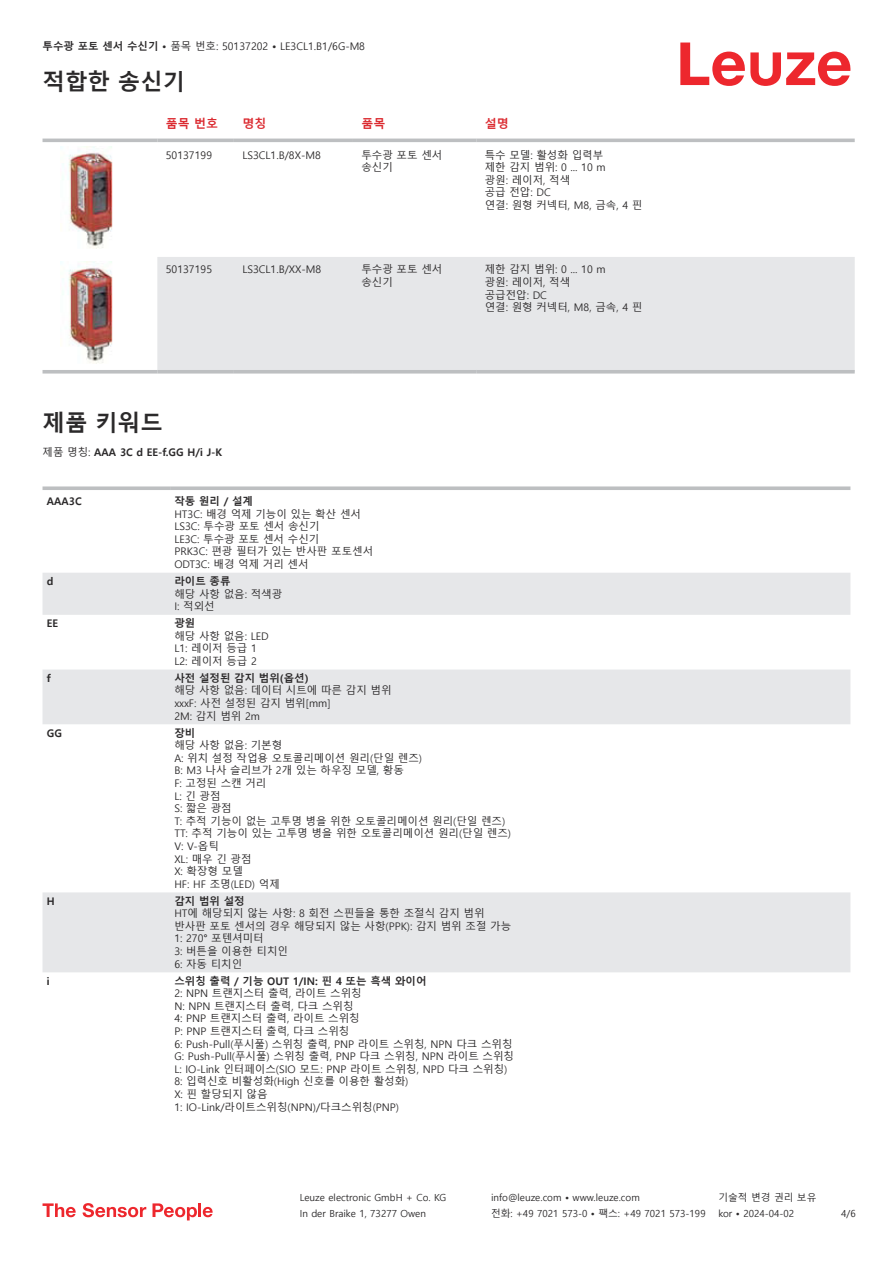
<style>
.page{position:relative;width:893px;height:1263px;background:#fff}
.page>*{position:absolute;margin:0;border:0;box-sizing:border-box;transform-origin:0 0}
.t1{font:700 22.5px "Malgun Gothic";color:#2b292a}
.t2{font:700 12px "Malgun Gothic";color:#db2a30}
.t3{font:10.5px/12.6px "Malgun Gothic";color:#2b292a}
.t4{font:700 10.5px "Malgun Gothic";color:#2b292a}
.t5{font:9.75px "Malgun Gothic";color:#2b292a}
.s1{font-weight:700}
.s2{font-weight:400}
</style>
<div class="page">
<svg style="left:680px;top:43px;width:170px;height:43px"></svg>
<div style="left:157px;top:257px;width:698px;height:113px;background:#e6e7e9"></div>
<hr style="left:43px;top:139px;width:114px;height:3px;background:#bdbfc1">
<hr style="left:157px;top:139px;width:77px;height:3px;background:#bdbfc1">
<hr style="left:234px;top:139px;width:119px;height:3px;background:#bdbfc1">
<hr style="left:353px;top:139px;width:123px;height:3px;background:#bdbfc1">
<hr style="left:476px;top:139px;width:379px;height:3px;background:#bdbfc1">
<svg style="left:43px;top:370px;width:114px;height:4px"></svg>
<svg style="left:157px;top:370px;width:77px;height:4px"></svg>
<svg style="left:234px;top:370px;width:119px;height:4px"></svg>
<svg style="left:353px;top:370px;width:123px;height:4px"></svg>
<svg style="left:476px;top:370px;width:379px;height:4px;background:#c4c6c7"></svg>
<img style="left:61px;top:146px;width:52px;height:103px">
<img style="left:61px;top:261px;width:52px;height:103px">
<svg style="left:43px;top:573px;width:807px;height:399px"></svg>
<svg style="left:43px;top:486px;width:127px;height:4px"></svg>
<svg style="left:170px;top:486px;width:680px;height:4px;background:#c4c6c8"></svg>
<svg style="left:43px;top:1203px;width:33px;height:14px"></svg>
<svg style="left:83px;top:1203px;width:63px;height:14px"></svg>
<svg style="left:153px;top:1203px;width:44px;height:17px"></svg>
<hr style="left:198px;top:1203px;width:3px;height:14px;background:#ed272d">
<svg style="left:203px;top:1207px;width:10px;height:10px"></svg>
<p class="t3" style="left:43px;top:40px;width:324px"><span class="s1">투수광 포토 센서 수신기 •</span> 품목 번호: 50137202 <span class="s1">•</span> LE3CL1.B1/6G-M8</p>
<h1 class="t1" style="left:43px;top:69px;width:144px">적합한 송신기</h1>
<p class="t2" style="left:166px;top:116px;width:54px">품목 번호</p>
<p class="t2" style="left:242px;top:116px;width:25px">명칭</p>
<p class="t2" style="left:361px;top:116px;width:25px">품목</p>
<p class="t2" style="left:485px;top:116px;width:25px">설명</p>
<p class="t3" style="left:166px;top:149px;width:48px">50137199</p>
<p class="t3" style="left:242px;top:149px;width:80px">LS3CL1.B/8X-M8</p>
<p class="t3" style="left:361px;top:149px;width:82px">투수광 포토 센서 송신기</p>
<p class="t3" style="left:485px;top:149px;width:159px">특수 모델: 활성화 입력부<br>제한 감지 범위: 0 ... 10 m<br>광원: 레이저, 적색<br>공급 전압: DC<br>연결: 원형 커넥터, M8, 금속, 4 핀</p>
<p class="t3" style="left:166px;top:264px;width:48px">50137195</p>
<p class="t3" style="left:242px;top:264px;width:80px">LS3CL1.B/XX-M8</p>
<p class="t3" style="left:361px;top:264px;width:82px">투수광 포토 센서 송신기</p>
<p class="t3" style="left:485px;top:264px;width:159px">제한 감지 범위: 0 ... 10 m<br>광원: 레이저, 적색<br>공급전압: DC<br>연결: 원형 커넥터, M8, 금속, 4 핀</p>
<h1 class="t1" style="left:43px;top:409px;width:122px">제품 키워드</h1>
<p class="t4" style="left:43px;top:446px;width:181px"><span class="s2">제품 명칭:</span> AAA 3C d EE-f.GG H/i J-K</p>
<p class="t4" style="left:47px;top:495px;width:36px">AAA3C</p>
<p class="t4" style="left:174px;top:495px;width:80px">작동 원리 / 설계</p>
<p class="t3" style="left:174px;top:508px;width:200px">HT3C: 배경 억제 기능이 있는 확산 센서<br>LS3C: 투수광 포토 센서 송신기<br>LE3C: 투수광 포토 센서 수신기<br>PRK3C: 편광 필터가 있는 반사판 포토센서<br>ODT3C: 배경 억제 거리 센서</p>
<p class="t4" style="left:47px;top:575px;width:8px">d</p>
<p class="t4" style="left:174px;top:575px;width:58px">라이트 종류</p>
<p class="t3" style="left:174px;top:588px;width:109px">해당 사항 없음: 적색광<br>I: 적외선</p>
<p class="t4" style="left:47px;top:617px;width:13px">EE</p>
<p class="t4" style="left:174px;top:617px;width:22px">광원</p>
<p class="t3" style="left:174px;top:630px;width:96px">해당 사항 없음: LED<br>L1: 레이저 등급 1<br>L2: 레이저 등급 2</p>
<p class="t4" style="left:47px;top:672px;width:5px">f</p>
<p class="t4" style="left:174px;top:672px;width:136px">사전 설정된 감지 범위(옵션)</p>
<p class="t3" style="left:174px;top:684px;width:219px">해당 사항 없음: 데이터 시트에 따른 감지 범위 xxxF: 사전 설정된 감지 범위[mm]<br>2M: 감지 범위 2m</p>
<p class="t4" style="left:47px;top:727px;width:17px">GG</p>
<p class="t4" style="left:174px;top:726px;width:22px">장비</p>
<p class="t3" style="left:174px;top:739px;width:338px">해당 사항 없음: 기본형<br>A: 위치 설정 작업용 오토콜리메이션 원리(단일 렌즈)<br>B: M3 나사 슬리브가 2개 있는 하우징 모델, 황동<br>F: 고정된 스캔 거리<br>L: 긴 광점<br>S: 짧은 광점<br>T: 추적 기능이 없는 고투명 병을 위한 오토콜리메이션 원리(단일 렌즈)<br>TT: 추적 기능이 있는 고투명 병을 위한 오토콜리메이션 원리(단일 렌즈)<br>V: V-옵틱<br>XL: 매우 긴 광점<br>X: 확장형 모델<br>HF: HF 조명(LED) 억제</p>
<p class="t4" style="left:47px;top:895px;width:10px">H</p>
<p class="t4" style="left:174px;top:895px;width:72px">감지 범위 설정</p>
<p class="t3" style="left:174px;top:907px;width:338px">HT에 해당되지 않는 사항: 8 회전 스핀들을 통한 조절식 감지 범위 반사판 포토 센서의 경우 해당되지 않는 사항(PPK): 감지 범위 조절 가능<br>1: 270° 포텐셔미터<br>3: 버튼을 이용한 티치인<br>6: 자동 티치인</p>
<p class="t4" style="left:47px;top:975px;width:4px">i</p>
<p class="t4" style="left:174px;top:974px;width:254px">스위칭 출력 / 기능 OUT 1/IN: 핀 4 또는 흑색 와이어</p>
<p class="t3" style="left:174px;top:987px;width:341px">2: NPN 트랜지스터 출력, 라이트 스위칭<br>N: NPN 트랜지스터 출력, 다크 스위칭<br>4: PNP 트랜지스터 출력, 라이트 스위칭<br>P: PNP 트랜지스터 출력, 다크 스위칭<br>6: Push-Pull(푸시풀) 스위칭 출력, PNP 라이트 스위칭, NPN 다크 스위칭<br>G: Push-Pull(푸시풀) 스위칭 출력, PNP 다크 스위칭, NPN 라이트 스위칭<br>L: IO-Link 인터페이스(SIO 모드: PNP 라이트 스위칭, NPD 다크 스위칭)<br>8: 입력신호 비활성화(High 신호를 이용한 활성화)<br>X: 핀 할당되지 않음<br>1: IO-Link/라이트스위칭(NPN)/다크스위칭(PNP)</p>
<p class="t5" style="left:300px;top:1192px;width:148px">Leuze electronic GmbH + Co. KG</p>
<p class="t5" style="left:491px;top:1192px;width:150px">info@leuze.com • www.leuze.com</p>
<p class="t5" style="left:718px;top:1192px;width:100px">기술적 변경 권리 보유</p>
<p class="t5" style="left:300px;top:1208px;width:128px">In der Braike 1, 73277 Owen</p>
<p class="t5" style="left:491px;top:1208px;width:216px">전화: +49 7021 573-0 • 팩스: +49 7021 573-199</p>
<p class="t5" style="left:718px;top:1208px;width:77px">kor • 2024-04-02</p>
<p class="t5" style="left:841px;top:1208px;width:16px">4/6</p>
</div>
